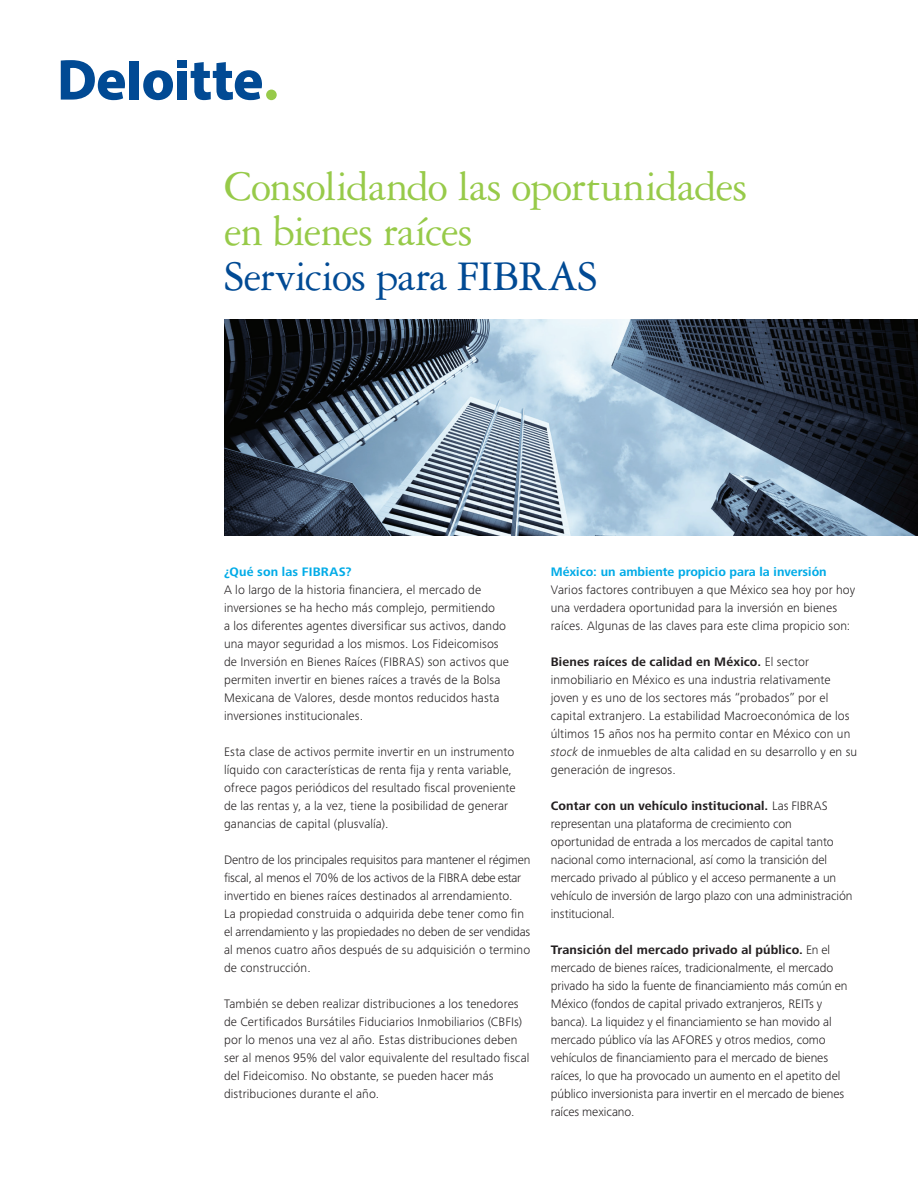
<style>
.page{position:relative;width:918px;height:1188px;background:#fff}
.page>*{position:absolute;margin:0;border:0;box-sizing:border-box;transform-origin:0 0}
.t1{font:45px/45px "Garamond 3 LT Std";letter-spacing:-.015em;color:#97ca49}
.t2{font:45px "Garamond 3 LT Std";letter-spacing:-.015em;color:#014a94}
.t3{font:300 12.75px/18px "Frutiger Next Pro";letter-spacing:.005em;color:#231f20}
.t4{font:700 12.75px "Frutiger Next Pro";color:#00abe7}
.s1{font-weight:700}
.s2{font-style:italic}
</style>
<div class="page">
<div style="left:129px;top:61px;width:10px;height:39px;background:#014a94"></div>
<svg style="left:143px;top:70px;width:30px;height:30px"></svg>
<div style="left:177px;top:71px;width:10px;height:29px;background:#014a94"></div>
<div style="left:177px;top:61px;width:10px;height:7px;background:#014a94"></div>
<svg style="left:191px;top:62px;width:71px;height:38px"></svg>
<div style="left:266px;top:90px;width:11px;height:10px;background:#97ca49;border-radius:50%"></div>
<svg style="left:61px;top:60px;width:64px;height:40px"></svg>
<img style="left:224px;top:320px;width:694px;height:216px">
<h1 class="t1" style="left:224px;top:165px;width:525px">Consolidando las oportunidades en bienes raíces</h1>
<h1 class="t2" style="left:224px;top:252px;width:375px">Servicios para FIBRAS</h1>
<p class="t4" style="left:224px;top:564px;width:129px">¿Qué son las FIBRAS?</p>
<p class="t3" style="left:224px;top:581px;width:286px">A lo largo de la historia financiera, el mercado de inversiones se ha hecho más complejo, permitiendo<br>a los diferentes agentes diversificar sus activos, dando una mayor seguridad a los mismos. Los Fideicomisos de Inversión en Bienes Raíces (FIBRAS) son activos que permiten invertir en bienes raíces a través de la Bolsa Mexicana de Valores, desde montos reducidos hasta inversiones institucionales.</p>
<p class="t3" style="left:224px;top:743px;width:293px">Esta clase de activos permite invertir en un instrumento líquido con características de renta fija y renta variable, ofrece pagos periódicos del resultado fiscal proveniente de las rentas y, a la vez, tiene la posibilidad de generar ganancias de capital (plusvalía).</p>
<p class="t3" style="left:224px;top:851px;width:308px">Dentro de los principales requisitos para mantener el régimen fiscal, al menos el 70% de los activos de la FIBRA debe estar invertido en bienes raíces destinados al arrendamiento.<br>La propiedad construida o adquirida debe tener como fin el arrendamiento y las propiedades no deben de ser vendidas al menos cuatro años después de su adquisición o termino de construcción.</p>
<p class="t3" style="left:224px;top:995px;width:307px">También se deben realizar distribuciones a los tenedores de Certificados Bursátiles Fiduciarios Inmobiliarios (CBFIs) por lo menos una vez al año. Estas distribuciones deben ser al menos 95% del valor equivalente del resultado fiscal del Fideicomiso. No obstante, se pueden hacer más distribuciones durante el año.</p>
<p class="t4" style="left:551px;top:565px;width:277px">México: un ambiente propicio para la inversión</p>
<p class="t3" style="left:551px;top:581px;width:306px">Varios factores contribuyen a que México sea hoy por hoy una verdadera oportunidad para la inversión en bienes raíces. Algunas de las claves para este clima propicio son:</p>
<p class="t3" style="left:551px;top:653px;width:308px"><span class="s1">Bienes raíces de calidad en México.</span> El sector inmobiliario en México es una industria relativamente joven y es uno de los sectores más “probados” por el capital extranjero. La estabilidad Macroeconómica de los últimos 15 años nos ha permito contar en México con un <span class="s2">stock</span> de inmuebles de alta calidad en su desarrollo y en su generación de ingresos.</p>
<p class="t3" style="left:551px;top:797px;width:303px"><span class="s1">Contar con un vehículo institucional.</span> Las FIBRAS representan una plataforma de crecimiento con oportunidad de entrada a los mercados de capital tanto nacional como internacional, así como la transición del mercado privado al público y el acceso permanente a un vehículo de inversión de largo plazo con una administración institucional.</p>
<p class="t3" style="left:551px;top:941px;width:298px"><span class="s1">Transición del mercado privado al público.</span> En el mercado de bienes raíces, tradicionalmente, el mercado privado ha sido la fuente de financiamiento más común en México (fondos de capital privado extranjeros, REITs y banca). La liquidez y el financiamiento se han movido al mercado público vía las AFORES y otros medios, como vehículos de financiamiento para el mercado de bienes raíces, lo que ha provocado un aumento en el apetito del público inversionista para invertir en el mercado de bienes raíces mexicano.</p>
</div>
